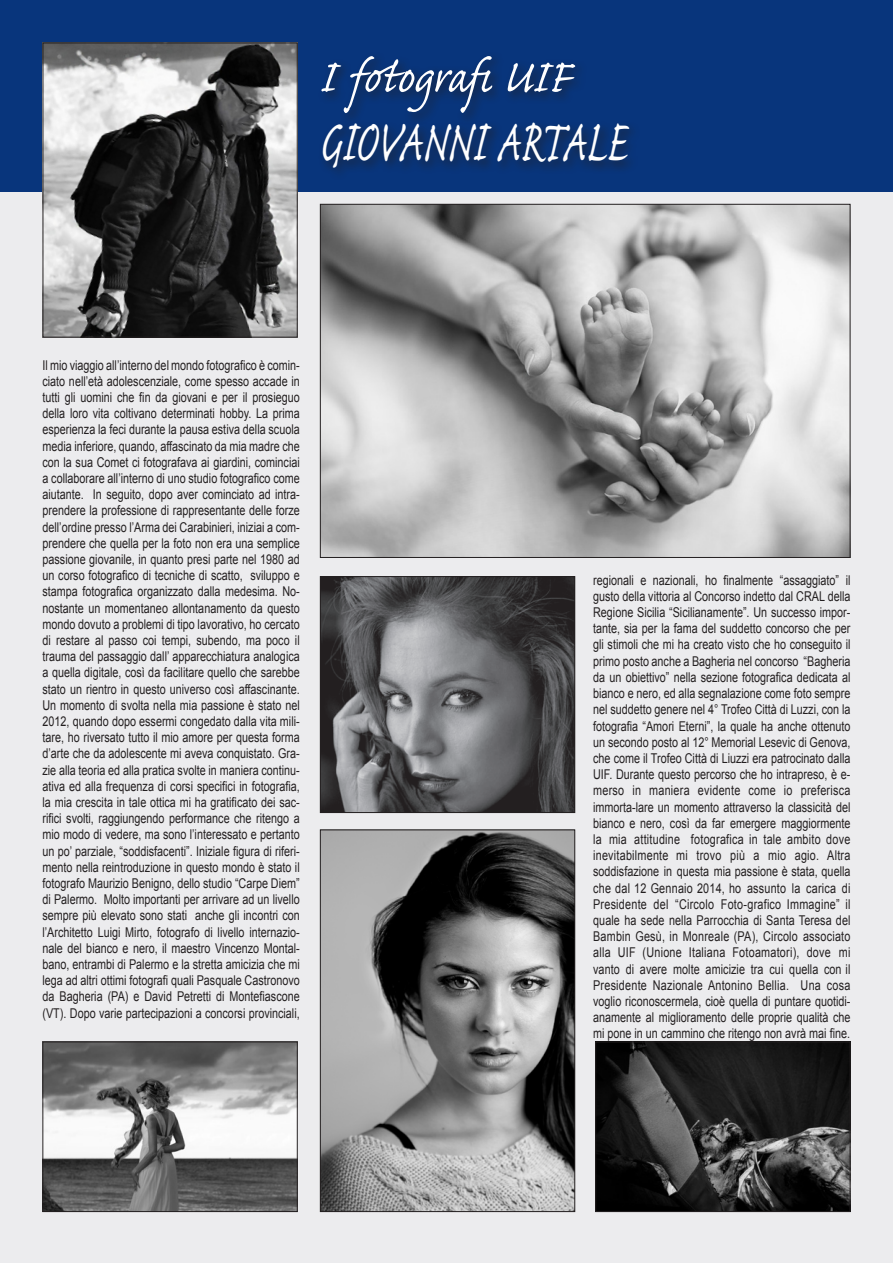
<style>
.page{position:relative;width:893px;height:1263px;background:#fff}
.page>*{position:absolute;margin:0;border:0;box-sizing:border-box;transform-origin:0 0}
.t1{font:76.5px "Caflisch Script Pro";letter-spacing:-.01em;color:#fff;scale:.65 1}
.t2{font:60px "Caflisch Script Pro";color:#fff;scale:.93 1}
.gazzettino_ok{font:13.5px/16.2px "Arial";color:#231f20;text-align:justify;scale:.8 1}
</style>
<div class="page">
<div style="left:0;top:169px;width:893px;height:1094px;background:#ececee"></div>
<div style="left:0;top:0;width:893px;height:191px;background:#08357c"></div>
<img style="left:45px;top:45px;width:251px;height:291px">
<div style="left:43px;top:43px;width:255px;height:295px;border:1px solid #231f20"></div>
<img style="left:322px;top:206px;width:526px;height:350px">
<img style="left:322px;top:578px;width:251px;height:233px">
<div style="left:320px;top:576px;width:255px;height:237px;border:1px solid #231f20"></div>
<img style="left:322px;top:831px;width:251px;height:379px">
<div style="left:320px;top:829px;width:255px;height:383px;border:1px solid #231f20"></div>
<img style="left:597px;top:1043px;width:251px;height:167px">
<div style="left:595px;top:1041px;width:255px;height:171px;border:1px solid #231f20"></div>
<img style="left:44px;top:1043px;width:252px;height:167px">
<div style="left:42px;top:1041px;width:256px;height:171px;border:1px solid #231f20"></div>
<div style="left:317px;top:51px;width:271px;height:75px;background:#231f20;opacity:.75"></div>
<div style="left:319px;top:118px;width:322px;height:63px;background:#231f20;opacity:.75"></div>
<p class="t2" style="left:319px;top:46px;width:272px">I fotografi UIF</p>
<p class="t1" style="left:319px;top:102px;width:474px">GIOVANNI ARTALE</p>
<p class="gazzettino_ok" style="left:43px;top:357px;width:323px">Il mio viaggio all’interno del mondo fotografico è comin&shy;ciato nell’età adolescenziale, come spesso accade in tutti gli uomini che fin da giovani e per il prosieguo della loro vita coltivano determinati hobby. La prima esperienza la feci durante la pausa estiva della scuola media inferiore, quando, affascinato da mia madre che con la sua Comet ci fotografava ai giardini, cominciai a collaborare all’interno di uno studio fotografico come aiutante. In seguito, dopo aver cominciato ad intra&shy;prendere la professione di rappresentante delle forze dell’ordine presso l’Arma dei Carabinieri, iniziai a com&shy;prendere che quella per la foto non era una semplice passione giovanile, in quanto presi parte nel 1980 ad un corso fotografico di tecniche di scatto, sviluppo e stampa fotografica organizzato dalla medesima. No&shy;nostante un momentaneo allontanamento da questo mondo dovuto a problemi di tipo lavorativo, ho cercato di restare al passo coi tempi, subendo, ma poco il trauma del passaggio dall’ apparecchiatura analogica a quella digitale, così da facilitare quello che sarebbe stato un rientro in questo universo così affascinante.<br>Un momento di svolta nella mia passione è stato nel 2012, quando dopo essermi congedato dalla vita mili&shy;tare, ho riversato tutto il mio amore per questa forma d’arte che da adolescente mi aveva conquistato. Gra&shy;zie alla teoria ed alla pratica svolte in maniera continu&shy;ativa ed alla frequenza di corsi specifici in fotografia, la mia crescita in tale ottica mi ha gratificato dei sac&shy;rifici svolti, raggiungendo performance che ritengo a mio modo di vedere, ma sono l’interessato e pertanto un po’ parziale, “soddisfacenti”. Iniziale figura di riferi&shy;mento nella reintroduzione in questo mondo è stato il fotografo Maurizio Benigno, dello studio “Carpe Diem” di Palermo. Molto importanti per arrivare ad un livello sempre più elevato sono stati anche gli incontri con l’Architetto Luigi Mirto, fotografo di livello internazio&shy;nale del bianco e nero, il maestro Vincenzo Montal&shy;bano, entrambi di Palermo e la stretta amicizia che mi lega ad altri ottimi fotografi quali Pasquale Castronovo da Bagheria (PA) e David Petretti di Montefiascone (VT). Dopo varie partecipazioni a concorsi provinciali,</p>
<p class="gazzettino_ok" style="left:593px;top:572px;width:323px">regionali e nazionali, ho finalmente “assaggiato” il gusto della vittoria al Concorso indetto dal CRAL della Regione Sicilia “Sicilianamente”. Un successo impor&shy;tante, sia per la fama del suddetto concorso che per gli stimoli che mi ha creato visto che ho conseguito il primo posto anche a Bagheria nel concorso “Bagheria da un obiettivo” nella sezione fotografica dedicata al bianco e nero, ed alla segnalazione come foto sempre nel suddetto genere nel 4° Trofeo Città di Luzzi, con la fotografia “Amori Eterni”, la quale ha anche ottenuto un secondo posto al 12° Memorial Lesevic di Genova, che come il Trofeo Città di Liuzzi era patrocinato dalla UIF. Durante questo percorso che ho intrapreso, è e&shy;merso in maniera evidente come io preferisca immorta-lare un momento attraverso la classicità del bianco e nero, così da far emergere maggiormente la mia attitudine fotografica in tale ambito dove inevitabilmente mi trovo più a mio agio. Altra soddisfazione in questa mia passione è stata, quella che dal 12 Gennaio 2014, ho assunto la carica di Presidente del “Circolo Foto-grafico Immagine” il quale ha sede nella Parrocchia di Santa Teresa del Bambin Gesù, in Monreale (PA), Circolo associato alla UIF (Unione Italiana Fotoamatori), dove mi vanto di avere molte amicizie tra cui quella con il Presidente Nazionale Antonino Bellia. Una cosa voglio riconoscermela, cioè quella di puntare quotidi&shy;anamente al miglioramento delle proprie qualità che mi pone in un cammino che ritengo non avrà mai fine.</p>
</div>
